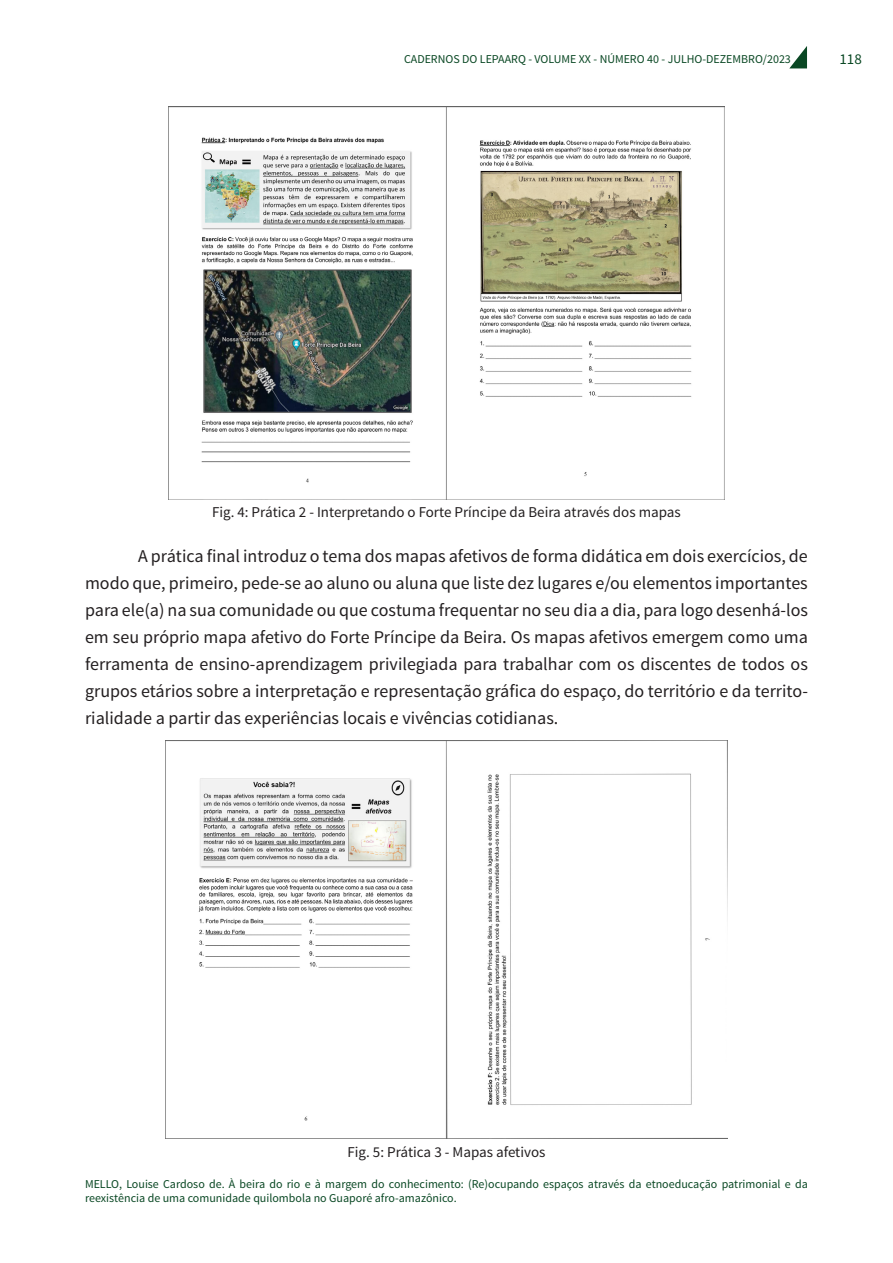
<style>
.page{position:relative;width:893px;height:1263px;background:#fff}
.page>*{position:absolute;margin:0;border:0;box-sizing:border-box;transform-origin:0 0}
.t1{font:18px/27px "Source Sans Pro";color:#231f20;text-align:justify}
.t2{font:15px "Source Sans Pro";color:#231f20}
.t3{font:15px "Source Sans Pro";color:#0a4824}
.t4{font:12px/14.4px "Source Sans Pro";color:#0a4824}
</style>
<div class="page">
<svg style="left:789px;top:46px;width:18px;height:22px"></svg>
<img style="left:169px;top:106px;width:555px;height:393px">
<img style="left:165px;top:740px;width:563px;height:398px">
<p class="t4" style="left:404px;top:52px;width:388px">CADERNOS DO LEPAARQ - VOLUME XX - NÚMERO 40 - JULHO-DEZEMBRO/2023</p>
<p class="t3" style="left:839px;top:50px;width:24px">118</p>
<p class="t2" style="left:212px;top:503px;width:470px">Fig. 4: Prática 2 - Interpretando o Forte Príncipe da Beira através dos mapas</p>
<p class="t1" style="left:85px;top:543px;width:724px;text-indent:53px">A prática final introduz o tema dos mapas afetivos de forma didática em dois exercícios, de modo que, primeiro, pede-se ao aluno ou aluna que liste dez lugares e/ou elementos importantes para ele(a) na sua comunidade ou que costuma frequentar no seu dia a dia, para logo desenhá-los em seu próprio mapa afetivo do Forte Príncipe da Beira. Os mapas afetivos emergem como uma ferramenta de ensino-aprendizagem privilegiada para trabalhar com os discentes de todos os grupos etários sobre a interpretação e representação gráfica do espaço, do território e da territo&shy;rialidade a partir das experiências locais e vivências cotidianas.</p>
<p class="t2" style="left:348px;top:1142px;width:199px">Fig. 5: Prática 3 - Mapas afetivos</p>
<p class="t4" style="left:85px;top:1177px;width:724px">MELLO, Louise Cardoso de. À beira do rio e à margem do conhecimento: (Re)ocupando espaços através da etnoeducação patrimonial e da reexistência de uma comunidade quilombola no Guaporé afro-amazônico.</p>
</div>
